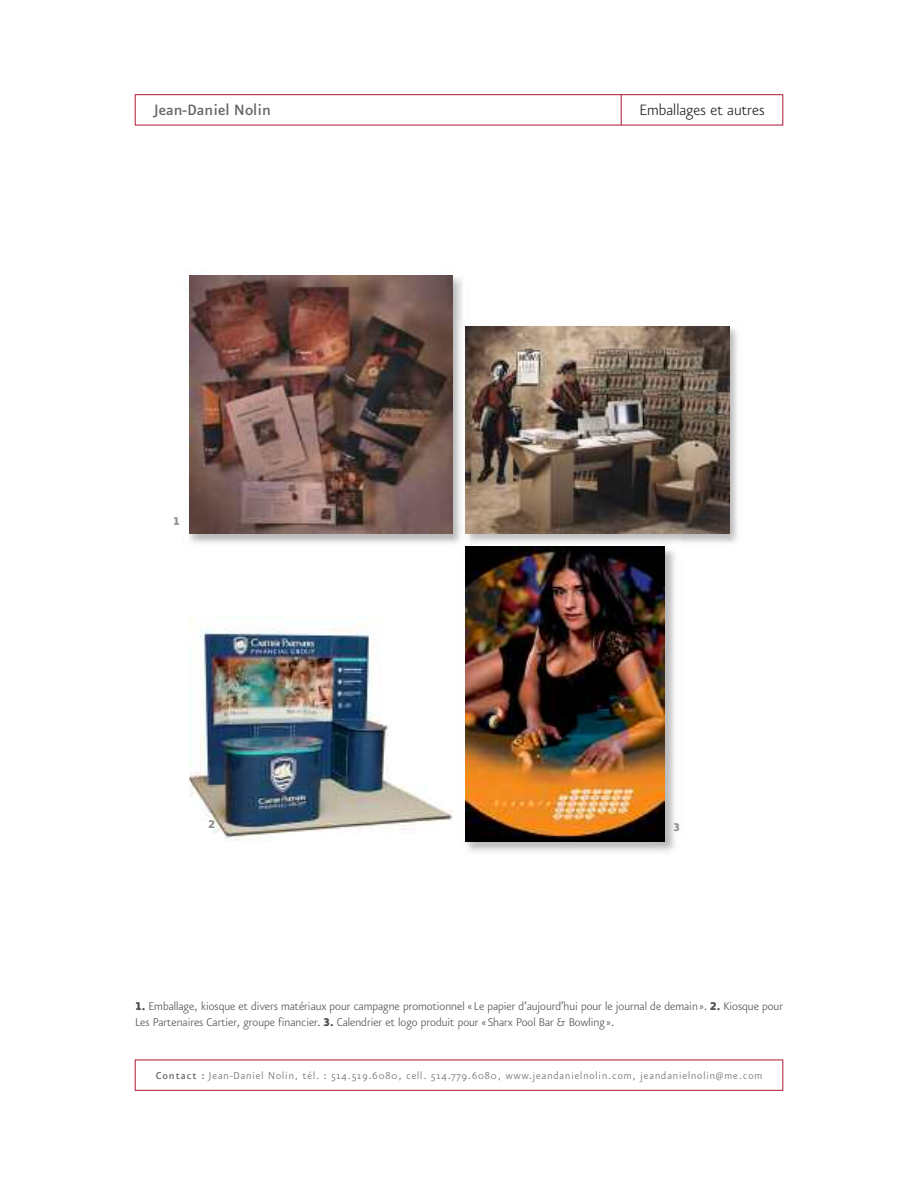
<style>
.page{position:relative;width:918px;height:1188px;background:#fff}
.page>*{position:absolute;margin:0;border:0;box-sizing:border-box;transform-origin:0 0}
.t1{font:300 18px "Eureka Sans";color:#272627}
.t2{font:500 18px "Eureka Sans";color:#686768}
.t3{font:300 13.5px/16.5px "Eureka Sans";color:#525152}
.t4{font:13.5px "Eureka Sans Black Caps";color:#939393}
.t5{font:300 12px "Eureka Sans";letter-spacing:.08em;color:#686768}
.s1{font-family:"Eureka Sans Black Caps";font-weight:400}
.s2{font-weight:500}
</style>
<div class="page">
<hr style="left:135px;top:94px;width:1px;height:31px;background:#ae1833">
<hr style="left:621px;top:94px;width:1px;height:31px;background:#ae1833">
<hr style="left:783px;top:94px;width:1px;height:31px;background:#ae1833">
<hr style="left:135px;top:94px;width:648px;height:1px;background:#ae1833">
<hr style="left:135px;top:125px;width:648px;height:1px;background:#ae1833">
<hr style="left:135px;top:1060px;width:1px;height:30px;background:#ae1833">
<hr style="left:783px;top:1060px;width:1px;height:30px;background:#ae1833">
<hr style="left:135px;top:1060px;width:648px;height:1px;background:#ae1833">
<hr style="left:135px;top:1090px;width:648px;height:1px;background:#ae1833">
<img style="left:452px;top:275px;width:10px;height:46px">
<img style="left:189px;top:321px;width:270px;height:222px">
<img style="left:189px;top:275px;width:263px;height:258px">
<img style="left:682px;top:326px;width:56px;height:217px">
<img style="left:459px;top:321px;width:223px;height:219px">
<img style="left:466px;top:327px;width:263px;height:206px">
<img style="left:189px;top:617px;width:263px;height:225px">
<img style="left:465px;top:550px;width:210px;height:302px">
<img style="left:469px;top:540px;width:213px;height:7px">
<img style="left:466px;top:547px;width:199px;height:295px">
<h1 class="t2" style="left:153px;top:103px;width:119px">Jean-Daniel Nolin</h1>
<h1 class="t1" style="left:639px;top:103px;width:127px">Emballages et autres</h1>
<p class="t4" style="left:173px;top:512px;width:8px">1</p>
<p class="t4" style="left:208px;top:815px;width:8px">2</p>
<p class="t4" style="left:673px;top:818px;width:8px">3</p>
<p class="t3" style="left:135px;top:999px;width:650px"><span class="s1">1.</span> Emballage, kiosque et divers matériaux pour campagne promotionnel «Le papier d’aujourd’hui pour le journal de demain ». <span class="s1">2.</span> Kiosque pour<br>Les Partenaires Cartier, groupe financier. <span class="s1">3.</span> Calendrier et logo produit pour « Sharx Pool Bar &amp; Bowling ».</p>
<p class="t5" style="left:156px;top:1071px;width:608px"><span class="s2">Contact :</span> Jean-Daniel Nolin, tél. : 514.519.6080, cell. 514.779.6080, www.jeandanielnolin.com, jeandanielnolin@me.com</p>
</div>
